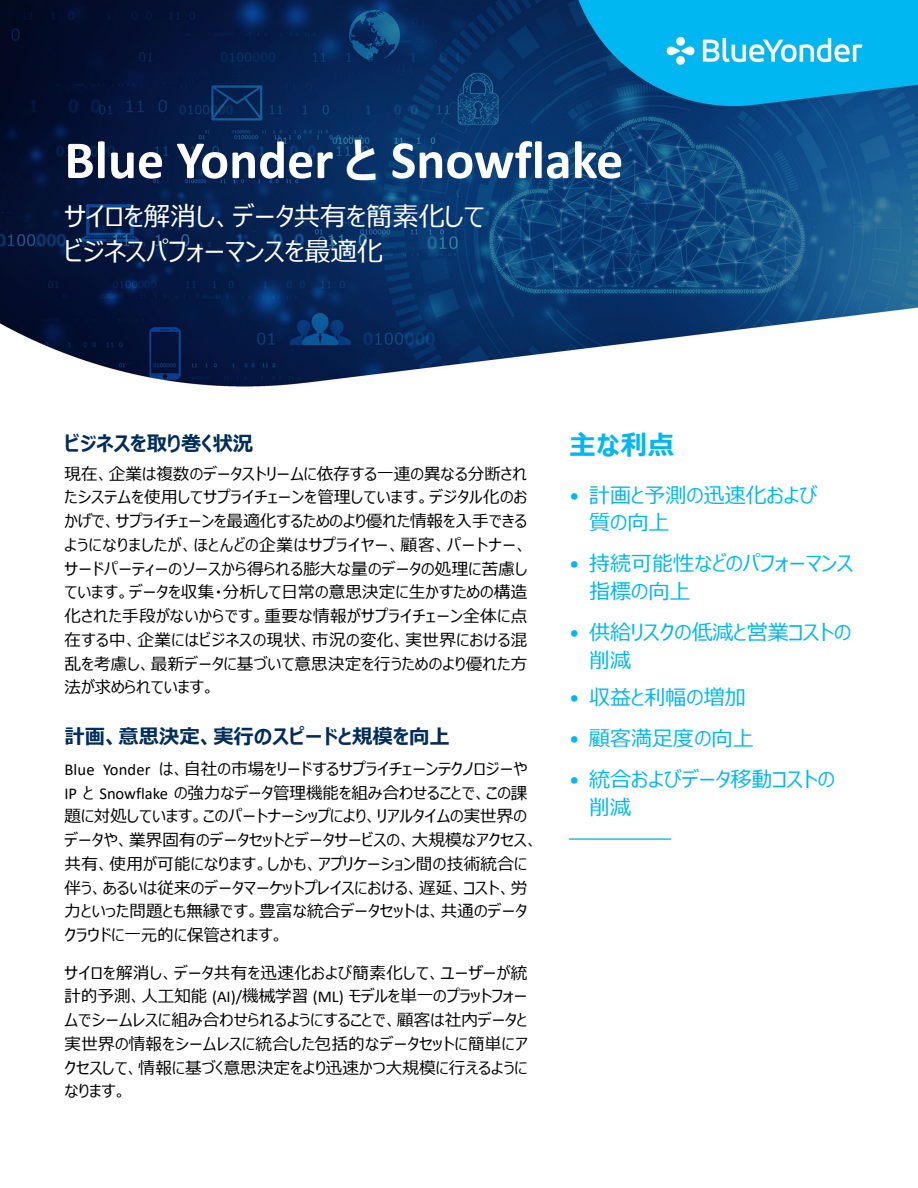
<style>
.page{position:relative;width:918px;height:1188px;background:#fff}
.page>*{position:absolute;margin:0;border:0;box-sizing:border-box;transform-origin:0 0}
.t1{font:700 54px "Calibri";color:#fff}
.t2{font:700 27px "Meiryo UI";color:#00b7f1}
.t3{font:26.25px/34.8px "Meiryo UI";color:#fff}
.t4{font:21px/27.8px "Meiryo UI";color:#00b7f1}
.t5{font:700 20.4px "Meiryo UI";color:#002d5b}
.t6{font:16.5px/23.7px "Meiryo UI";letter-spacing:.01em;color:#000;text-align:justify}
.s1{font-family:"Meiryo UI";font-size:48px}
.s2{font-family:"Calibri"}
</style>
<div class="page">
<img style="left:0;top:0;width:918px;height:841px">
<h1 class="t1" style="left:64px;top:122px;width:560px">Blue Yonder <span class="s1">と</span> Snowflake</h1>
<h1 class="t3" style="left:64px;top:201px;width:422px">サイロを解消し、データ共有を簡素化してビジネスパフォーマンスを最適化</h1>
<p class="t5" style="left:64px;top:430px;width:190px">ビジネスを取り巻く状況</p>
<p class="t6" style="left:64px;top:463px;width:465px">現在、企業は複数のデータストリームに依存する一連の異なる分断されたシステムを使用してサプライチェーンを管理しています。デジタル化のおかげで、サプライチェーンを最適化するためのより優れた情報を入手できるようになりましたが、ほとんどの企業はサプライヤー、顧客、パートナー、サードパーティーのソースから得られる膨大な量のデータの処理に苦慮しています。データを収集・分析して日常の意思決定に生かすための構造化された手段がないからです。重要な情報がサプライチェーン全体に点在する中、企業にはビジネスの現状、市況の変化、実世界における混乱を考慮し、最新データに基づいて意思決定を行うためのより優れた方法が求められています。</p>
<p class="t5" style="left:64px;top:722px;width:387px">計画、意思決定、実行のスピードと規模を向上</p>
<p class="t6" style="left:64px;top:758px;width:475px;text-align:left"><span class="s2">Blue Yonder</span> は、自社の市場をリードするサプライチェーンテクノロジーや<span class="s2">IP</span> と <span class="s2">Snowflake</span> の強力なデータ管理機能を組み合わせることで、この課題に対処しています。このパートナーシップにより、リアルタイムの実世界のデータや、業界固有のデータセットとデータサービスの、大規模なアクセス、共有、使用が可能になります。しかも、アプリケーション間の技術統合に伴う、あるいは従来のデータマーケットプレイスにおける、遅延、コスト、労力といった問題とも無縁です。豊富な統合データセットは、共通のデータクラウドに一元的に保管されます。</p>
<p class="t6" style="left:64px;top:962px;width:465px">サイロを解消し、データ共有を迅速化および簡素化して、ユーザーが統計的予測、人工知能 <span class="s2">(AI)/</span>機械学習 <span class="s2">(ML)</span> モデルを単一のプラットフォームでシームレスに組み合わせられるようにすることで、顧客は社内データと実世界の情報をシームレスに統合した包括的なデータセットに簡単にアクセスして、情報に基づく意思決定をより迅速かつ大規模に行えるようになります。</p>
<p class="t2" style="left:569px;top:426px;width:107px">主な利点</p>
<p class="t4" style="left:589px;top:482px;width:230px;text-indent:-20px"><span class="s2">•</span> 計画と予測の迅速化および質の向上</p>
<p class="t4" style="left:589px;top:551px;width:266px;text-indent:-20px"><span class="s2">•</span> 持続可能性などのパフォーマンス指標の向上</p>
<p class="t4" style="left:589px;top:620px;width:264px;text-indent:-20px"><span class="s2">•</span> 供給リスクの低減と営業コストの削減</p>
<p class="t4" style="left:569px;top:684px;width:178px"><span class="s2">•</span> 収益と利幅の増加</p>
<p class="t4" style="left:569px;top:726px;width:186px"><span class="s2">•</span> 顧客満足度の向上</p>
<p class="t4" style="left:589px;top:767px;width:247px;text-indent:-20px"><span class="s2">•</span> 統合およびデータ移動コストの削減</p>
</div>
